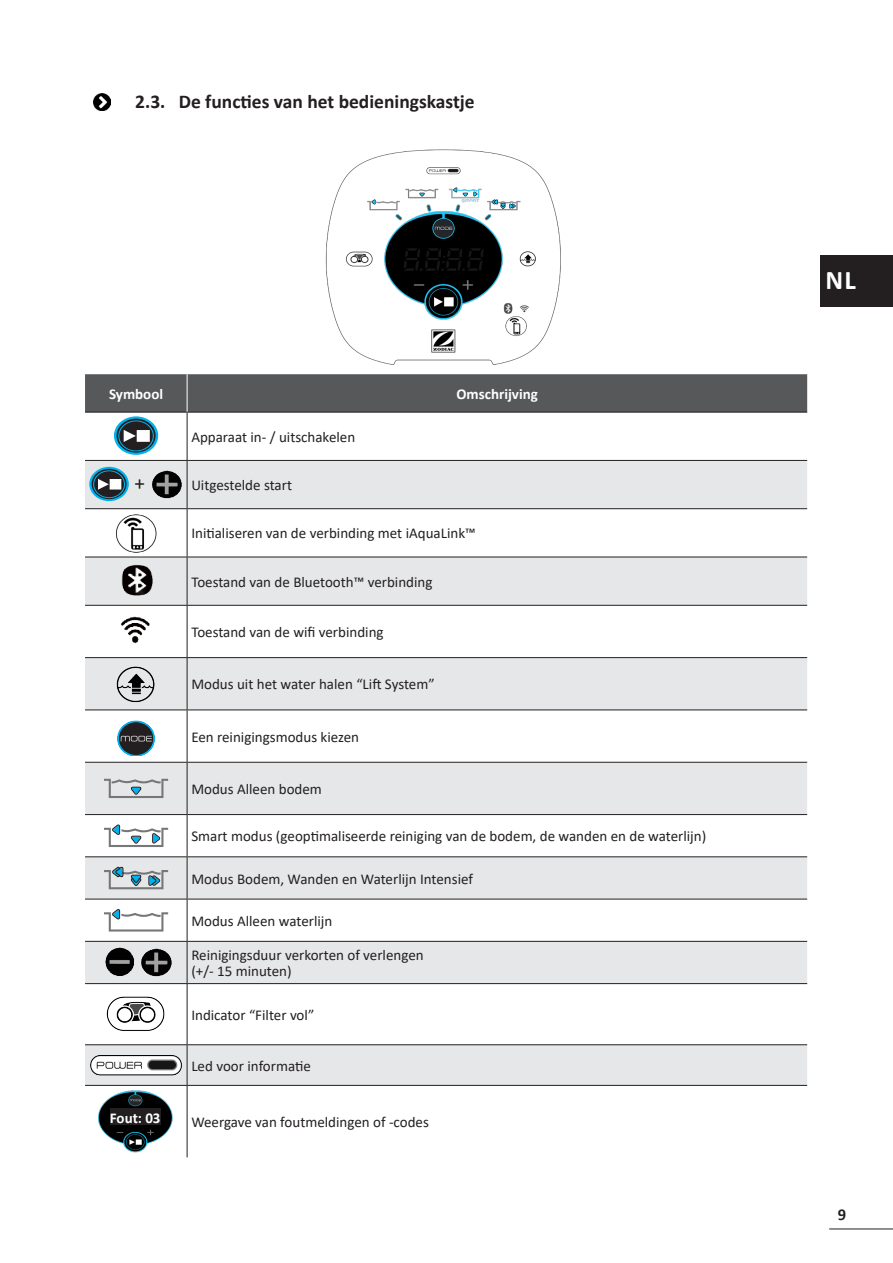
<style>
.page{position:relative;width:893px;height:1263px;background:#fff}
.page>*{position:absolute;margin:0;border:0;box-sizing:border-box;transform-origin:0 0}
.t1{font:700 27px "Calibri";color:#fff}
.t2{font:21px "Calibri";color:#231f20}
.t3{font:700 19.5px "Calibri";color:#231f20}
.t4{font:700 16.5px "Calibri";color:#231f20}
.Texte_Normal{font:15px "Calibri";color:#231f20}
.Titres_tableaux{font:700 15px "Calibri";color:#fff}
.Titre_conseil{font:700 15px "Calibri";color:#fff}
</style>
<div class="page">
<hr style="left:829px;top:1228px;width:64px;height:1px;background:#231f20">
<img style="left:94px;top:94px;width:17px;height:17px">
<div style="left:85px;top:374px;width:722px;height:38px;background:#57585a"></div>
<svg style="left:85px;top:558px;width:722px;height:527px;fill:#e6e7e9"></svg>
<hr style="left:187px;top:412px;width:1px;height:48px;background:#231f20">
<hr style="left:85px;top:605px;width:102px;height:1px;background:#231f20">
<hr style="left:187px;top:605px;width:620px;height:1px;background:#231f20">
<hr style="left:187px;top:606px;width:1px;height:51px;background:#231f20">
<hr style="left:85px;top:657px;width:102px;height:1px;background:#231f20">
<hr style="left:187px;top:657px;width:620px;height:1px;background:#231f20">
<hr style="left:187px;top:658px;width:1px;height:51px;background:#231f20">
<hr style="left:187px;top:984px;width:1px;height:60px;background:#231f20">
<hr style="left:187px;top:1045px;width:1px;height:40px;background:#231f20">
<hr style="left:187px;top:1086px;width:1px;height:71px;background:#231f20">
<hr style="left:85px;top:709px;width:102px;height:1px;background:#231f20">
<hr style="left:85px;top:762px;width:102px;height:1px;background:#231f20">
<hr style="left:85px;top:814px;width:102px;height:1px;background:#231f20">
<hr style="left:85px;top:856px;width:102px;height:1px;background:#231f20">
<hr style="left:85px;top:899px;width:102px;height:1px;background:#231f20">
<hr style="left:187px;top:709px;width:620px;height:1px;background:#231f20">
<hr style="left:187px;top:762px;width:620px;height:1px;background:#231f20">
<hr style="left:187px;top:763px;width:1px;height:51px;background:#231f20">
<hr style="left:187px;top:815px;width:1px;height:41px;background:#231f20">
<hr style="left:187px;top:857px;width:1px;height:42px;background:#231f20">
<hr style="left:187px;top:899px;width:1px;height:42px;background:#231f20">
<hr style="left:187px;top:942px;width:1px;height:41px;background:#231f20">
<hr style="left:85px;top:412px;width:102px;height:1px;background:#231f20">
<hr style="left:187px;top:412px;width:620px;height:1px;background:#231f20">
<hr style="left:187px;top:509px;width:1px;height:48px;background:#231f20">
<hr style="left:85px;top:557px;width:102px;height:1px;background:#231f20">
<hr style="left:187px;top:557px;width:620px;height:1px;background:#231f20">
<hr style="left:187px;top:557px;width:1px;height:48px;background:#231f20">
<hr style="left:85px;top:941px;width:102px;height:1px;background:#231f20">
<hr style="left:187px;top:941px;width:620px;height:1px;background:#231f20">
<hr style="left:85px;top:983px;width:102px;height:1px;background:#231f20">
<hr style="left:187px;top:983px;width:620px;height:1px;background:#231f20">
<hr style="left:85px;top:1044px;width:102px;height:1px;background:#231f20">
<hr style="left:187px;top:1044px;width:620px;height:1px;background:#231f20">
<hr style="left:85px;top:1085px;width:102px;height:1px;background:#231f20">
<hr style="left:187px;top:1085px;width:620px;height:1px;background:#231f20">
<hr style="left:187px;top:374px;width:1px;height:38px;background:#fff">
<hr style="left:187px;top:814px;width:620px;height:1px;background:#231f20">
<hr style="left:187px;top:856px;width:620px;height:1px;background:#231f20">
<hr style="left:187px;top:899px;width:620px;height:1px;background:#231f20">
<img style="left:325px;top:149px;width:236px;height:216px">
<svg style="left:114px;top:416px;width:44px;height:39px"></svg>
<svg style="left:117px;top:419px;width:39px;height:34px"></svg>
<svg style="left:124px;top:430px;width:26px;height:12px"></svg>
<div style="left:118px;top:421px;width:36px;height:30px;border:1px solid #00b2ee;border-radius:50%"></div>
<svg style="left:85px;top:460px;width:722px;height:49px;background:#dadcde"></svg>
<div style="left:93px;top:471px;width:32px;height:27px;border:1px solid #00b2ee;border-radius:50%"></div>
<img style="left:150px;top:468px;width:33px;height:32px">
<img style="left:115px;top:514px;width:42px;height:39px">
<img style="left:117px;top:561px;width:41px;height:39px">
<img style="left:118px;top:614px;width:35px;height:32px">
<img style="left:115px;top:663px;width:43px;height:41px">
<svg style="left:85px;top:710px;width:722px;height:52px"></svg>
<svg style="left:104px;top:779px;width:64px;height:19px"></svg>
<svg style="left:104px;top:824px;width:64px;height:23px"></svg>
<svg style="left:104px;top:867px;width:64px;height:22px"></svg>
<svg style="left:104px;top:909px;width:64px;height:22px"></svg>
<img style="left:103px;top:946px;width:33px;height:32px">
<img style="left:140px;top:946px;width:33px;height:32px">
<img style="left:103px;top:994px;width:66px;height:40px">
<img style="left:89px;top:1052px;width:94px;height:26px">
<img style="left:98px;top:1090px;width:75px;height:63px">
<div style="left:110px;top:1109px;width:51px;height:16px;background:#231f20"></div>
<div style="left:821px;top:255px;width:72px;height:51px;background:#231f20"></div>
<p class="t3" style="left:135px;top:88px;width:341px">2.3. De functies van het bedieningskastje</p>
<p class="Titres_tableaux" style="left:109px;top:383px;width:56px">Symbool</p>
<p class="Titres_tableaux" style="left:456px;top:383px;width:83px">Omschrijving</p>
<p class="Texte_Normal" style="left:191px;top:426px;width:165px">Apparaat in- / uitschakelen</p>
<p class="t2" style="left:134px;top:468px;width:12px">+</p>
<p class="Texte_Normal" style="left:191px;top:475px;width:102px">Uitgestelde start</p>
<p class="Texte_Normal" style="left:191px;top:523px;width:286px">Initialiseren van de verbinding met iAquaLink™</p>
<p class="Texte_Normal" style="left:191px;top:571px;width:243px">Toestand van de Bluetooth™ verbinding</p>
<p class="Texte_Normal" style="left:191px;top:622px;width:194px">Toestand van de wifi verbinding</p>
<p class="Texte_Normal" style="left:191px;top:674px;width:245px">Modus uit het water halen “Lift System”</p>
<p class="Texte_Normal" style="left:191px;top:726px;width:169px">Een reinigingsmodus kiezen</p>
<p class="Texte_Normal" style="left:191px;top:779px;width:132px">Modus Alleen bodem</p>
<p class="Texte_Normal" style="left:191px;top:826px;width:516px">Smart modus (geoptimaliseerde reiniging van de bodem, de wanden en de waterlijn)</p>
<p class="Texte_Normal" style="left:191px;top:868px;width:283px">Modus Bodem, Wanden en Waterlijn Intensief</p>
<p class="Texte_Normal" style="left:191px;top:910px;width:143px">Modus Alleen waterlijn</p>
<p class="Texte_Normal" style="left:191px;top:944px;width:234px">Reinigingsduur verkorten of verlengen</p>
<p class="Texte_Normal" style="left:191px;top:961px;width:102px">(+/- 15 minuten)</p>
<p class="Texte_Normal" style="left:191px;top:1004px;width:124px">Indicator “Filter vol”</p>
<p class="Texte_Normal" style="left:191px;top:1055px;width:121px">Led voor informatie</p>
<p class="Titre_conseil" style="left:110px;top:1107px;width:52px">Fout: 03</p>
<p class="Texte_Normal" style="left:191px;top:1111px;width:239px">Weergave van foutmeldingen of -codes</p>
<h1 class="t1" style="left:825px;top:261px;width:32px">NL</h1>
<p class="t4" style="left:838px;top:1203px;width:10px">9</p>
</div>
